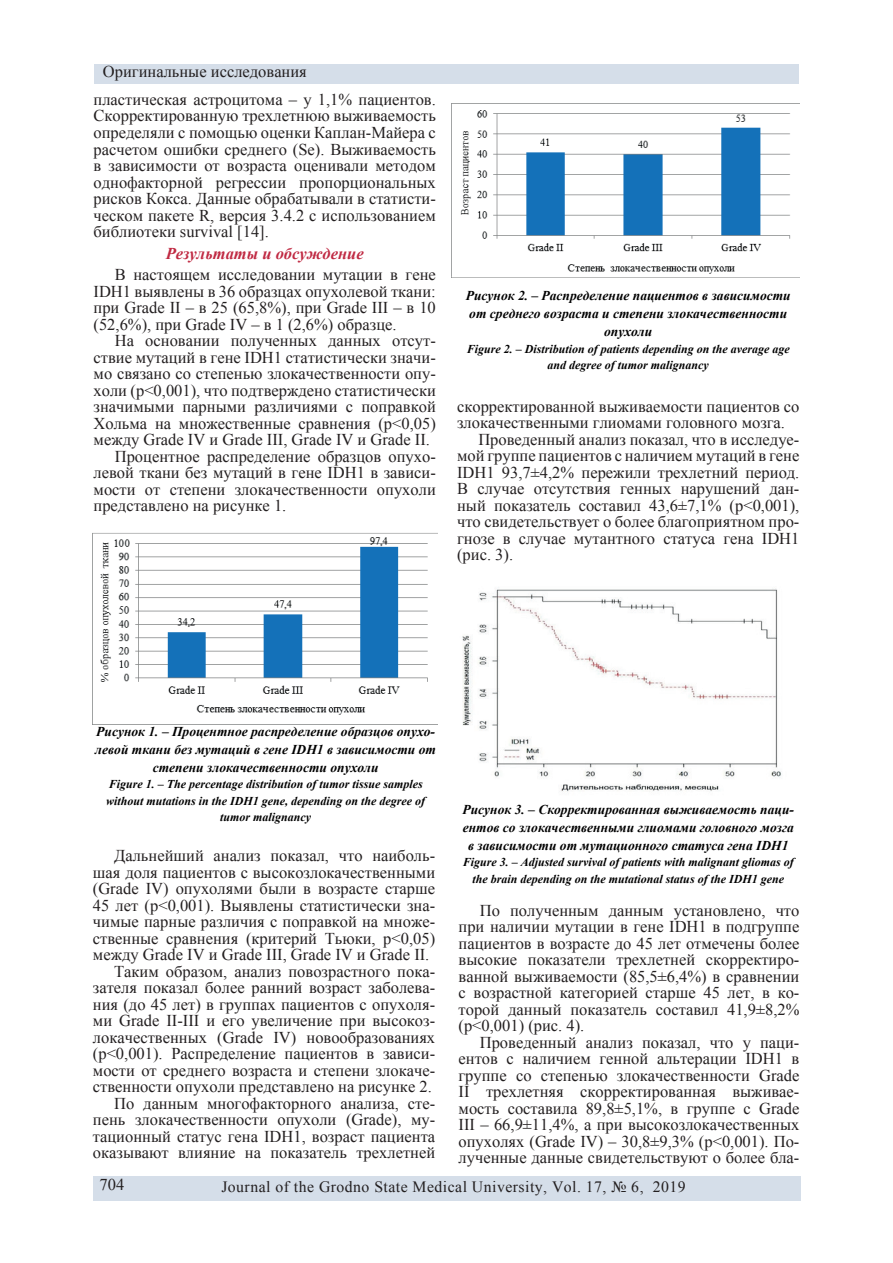
<style>
.page{position:relative;width:893px;height:1263px;background:#fff}
.page>*{position:absolute;margin:0;border:0;box-sizing:border-box;transform-origin:0 0}
.t1{font:16.5px/16.5px "Times New Roman";color:#231f20;text-align:justify}
.t2{font:italic 700 16.5px "Times New Roman";color:#c02a43}
.t3{font:15.75px "Times New Roman";letter-spacing:.03em;color:#231f20}
.t4{font:italic 700 13.5px/18px "Times New Roman";color:#000001;text-align:center}
.t5{font:italic 700 12px/16.5px "Times New Roman";color:#000001;text-align:center}
</style>
<div class="page">
<div style="left:94px;top:1176px;width:707px;height:25px;background:#d5dee9"></div>
<div style="left:94px;top:65px;width:705px;height:19px;background:#d5dee9"></div>
<img style="left:93px;top:533px;width:345px;height:182px">
<img style="left:460px;top:110px;width:331px;height:164px">
<img style="left:462px;top:587px;width:319px;height:205px">
<p class="t1" style="left:94px;top:57px;width:344px;line-height:27.9px;text-indent:9px">Оригинальные исследования<br>пластическая астроцитома – у 1,1% пациентов.</p>
<p class="t1" style="left:94px;top:107px;width:344px">Скорректированную трехлетнюю выживаемость определяли с помощью оценки Каплан-Майера с расчетом ошибки среднего (Sе). Выживаемость в зависимости от возраста оценивали методом однофакторной регрессии пропорциональных рисков Кокса. Данные обрабатывали в статисти&shy;ческом пакете R, версия 3.4.2 с использованием библиотеки survival [14].</p>
<p class="t2" style="left:166px;top:242px;width:199px">Результаты и обсуждение</p>
<p class="t1" style="left:94px;top:266px;width:344px;text-indent:21px">В настоящем исследовании мутации в гене IDH1 выявлены в 36 образцах опухолевой ткани: при Grade II – в 25 (65,8%), при Grade III – в 10 (52,6%), при Grade IV – в 1 (2,6%) образце.</p>
<p class="t1" style="left:115px;top:332px;width:323px">На основании полученных данных отсут-</p>
<p class="t1" style="left:94px;top:348px;width:344px">ствие мутаций в гене IDH1 статистически значи-</p>
<p class="t1" style="left:94px;top:365px;width:344px">мо связано со степенью злокачественности опу-</p>
<p class="t1" style="left:94px;top:381px;width:344px">холи (p&lt;0,001), что подтверждено статистически</p>
<p class="t1" style="left:94px;top:398px;width:344px">значимыми парными различиями c поправкой</p>
<p class="t1" style="left:94px;top:414px;width:344px">Хольма на множественные сравнения (p&lt;0,05)</p>
<p class="t1" style="left:94px;top:431px;width:338px">между Grade IV и Grade III, Grade IV и Grade II.</p>
<p class="t1" style="left:115px;top:447px;width:323px">Процентное распределение образцов опухо-</p>
<p class="t1" style="left:94px;top:464px;width:344px">левой ткани без мутаций в гене IDH1 в зависи-</p>
<p class="t1" style="left:94px;top:480px;width:344px">мости от степени злокачественности опухоли</p>
<p class="t1" style="left:94px;top:497px;width:194px">представлено на рисунке 1.</p>
<p class="t4" style="left:466px;top:287px;width:326px">Рисунок 2. – Распределение пациентов в зависимости от среднего возраста и степени злокачественности опухоли</p>
<p class="t5" style="left:467px;top:340px;width:325px">Figure 2. – Distribution of patients depending on the average age and degree of tumor malignancy</p>
<p class="t1" style="left:457px;top:398px;width:344px">скорректированной выживаемости пациентов со</p>
<p class="t1" style="left:457px;top:414px;width:329px">злокачественными глиомами головного мозга.</p>
<p class="t1" style="left:478px;top:431px;width:323px">Проведенный анализ показал, что в исследуе-</p>
<p class="t1" style="left:457px;top:447px;width:344px">мой группе пациентов с наличием мутаций в гене</p>
<p class="t1" style="left:457px;top:464px;width:344px">IDH1 93,7±4,2% пережили трехлетний период.</p>
<p class="t1" style="left:457px;top:480px;width:344px">В случае отсутствия генных нарушений дан-</p>
<p class="t1" style="left:457px;top:497px;width:344px">ный показатель составил 43,6±7,1% (p&lt;0,001),</p>
<p class="t1" style="left:457px;top:513px;width:344px">что свидетельствует о более благоприятном про-</p>
<p class="t1" style="left:457px;top:530px;width:344px">гнозе в случае мутантного статуса гена IDH1</p>
<p class="t1" style="left:457px;top:546px;width:58px">(рис. 3).</p>
<p class="t4" style="left:95px;top:722px;width:342px">Рисунок 1. – Процентное распределение образцов опухо&shy;левой ткани без мутаций в гене IDH1 в зависимости от степени злокачественности опухоли</p>
<p class="t5" style="left:106px;top:776px;width:321px">Figure 1. – The percentage distribution of tumor tissue samples without mutations in the IDH1 gene, depending on the degree of tumor malignancy</p>
<p class="t1" style="left:114px;top:847px;width:323px">Дальнейший анализ показал, что наиболь-</p>
<p class="t1" style="left:93px;top:864px;width:344px">шая доля пациентов с высокозлокачественными</p>
<p class="t1" style="left:93px;top:880px;width:344px">(Grade IV) опухолями были в возрасте старше</p>
<p class="t1" style="left:93px;top:897px;width:344px">45 лет (р&lt;0,001). Выявлены статистически зна-</p>
<p class="t1" style="left:93px;top:913px;width:344px">чимые парные различия c поправкой на множе-</p>
<p class="t1" style="left:93px;top:930px;width:344px">ственные сравнения (критерий Тьюки, p&lt;0,05)</p>
<p class="t1" style="left:93px;top:946px;width:338px">между Grade IV и Grade III, Grade IV и Grade II.</p>
<p class="t1" style="left:114px;top:963px;width:323px">Таким образом, анализ повозрастного пока-</p>
<p class="t1" style="left:93px;top:979px;width:344px">зателя показал более ранний возраст заболева-</p>
<p class="t1" style="left:93px;top:996px;width:344px">ния (до 45 лет) в группах пациентов с опухоля-</p>
<p class="t1" style="left:93px;top:1012px;width:344px">ми Grade II-III и его увеличение при высокоз-</p>
<p class="t1" style="left:93px;top:1029px;width:344px">локачественных (Grade IV) новообразованиях</p>
<p class="t1" style="left:93px;top:1045px;width:344px">(p&lt;0,001). Распределение пациентов в зависи-</p>
<p class="t1" style="left:93px;top:1062px;width:344px">мости от среднего возраста и степени злокаче-</p>
<p class="t1" style="left:93px;top:1078px;width:340px">ственности опухоли представлено на рисунке 2.</p>
<p class="t1" style="left:114px;top:1095px;width:323px">По данным многофакторного анализа, сте-</p>
<p class="t1" style="left:93px;top:1111px;width:344px">пень злокачественности опухоли (Grade), му-</p>
<p class="t1" style="left:93px;top:1128px;width:344px">тационный статус гена IDH1, возраст пациента</p>
<p class="t1" style="left:93px;top:1144px;width:344px">оказывают влияние на показатель трехлетней</p>
<p class="t4" style="left:463px;top:800px;width:333px">Рисунок 3. – Скорректированная выживаемость паци&shy;ентов со злокачественными глиомами головного мозга в зависимости от мутационного статуса гена IDH1</p>
<p class="t5" style="left:463px;top:853px;width:333px">Figure 3. – Adjusted survival of patients with malignant gliomas of the brain depending on the mutational status of the IDH1 gene</p>
<p class="t1" style="left:459px;top:902px;width:342px;text-indent:21px">По полученным данным установлено, что при наличии мутации в гене IDH1 в подгруппе пациентов в возрасте до 45 лет отмечены более высокие показатели трехлетней скорректиро&shy;ванной выживаемости (85,5±6,4%) в сравнении с возрастной категорией старше 45 лет, в ко&shy;торой данный показатель составил 41,9±8,2% (p&lt;0,001) (рис. 4).</p>
<p class="t1" style="left:459px;top:1034px;width:342px;text-indent:21px">Проведенный анализ показал, что у паци&shy;ентов с наличием генной альтерации IDH1 в группе со степенью злокачественности Grade II трехлетняя скорректированная выживае&shy;мость составила 89,8±5,1%, в группе с Grade III – 66,9±11,4%, а при высокозлокачественных опухолях (Grade IV) – 30,8±9,3% (p&lt;0,001). По&shy;лученные данные свидетельствуют о более бла-</p>
<p class="t1" style="left:100px;top:1176px;width:26px">704</p>
<p class="t3" style="left:221px;top:1176px;width:466px">Journal of the Grodno State Medical University, Vol. 17, № 6, 2019</p>
</div>
